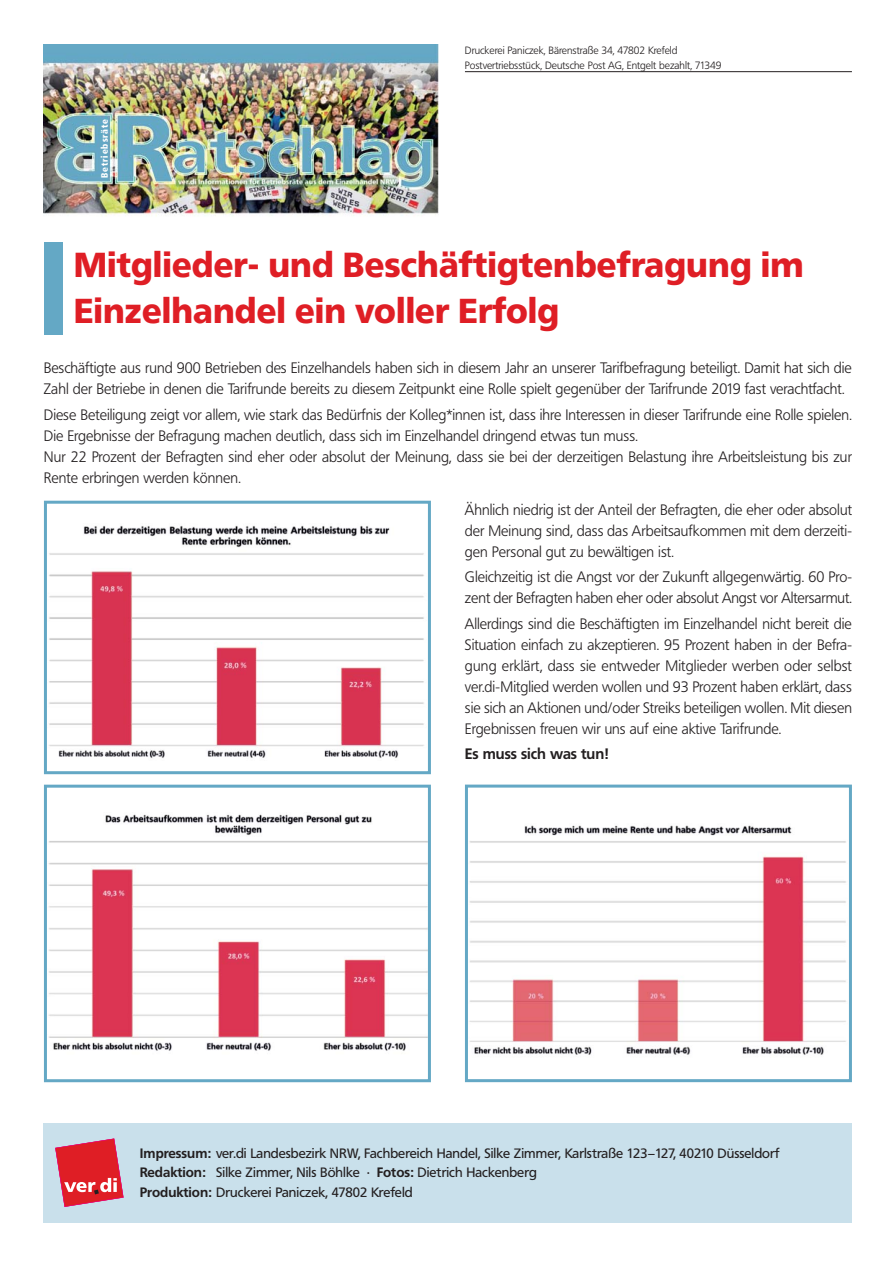
<style>
.page{position:relative;width:896px;height:1262px;background:#fff}
.page>*{position:absolute;margin:0;border:0;box-sizing:border-box;transform-origin:0 0}
.t1{font:900 34.5px/46.5px "Frutiger BQ";color:#df1e25;scale:.95 1}
.t2{font:300 15px/21px "Frutiger BQ";color:#231f20}
.t3{font:700 15px "Frutiger BQ";color:#231f20}
.t4{font:13.5px/19.6px "Frutiger BQ";color:#231f20}
.t5{font:300 10.5px/15px "Frutiger BQ";color:#231f20}
.t6{font:900 9.15px "Frutiger Condensed BQ";letter-spacing:.1em;color:#fff}
.s1{font-weight:700}
</style>
<div class="page">
<img style="left:44px;top:44px;width:395px;height:172px">
<hr style="left:465px;top:71px;width:387px;height:1px;background:#231f20">
<div style="left:44px;top:242px;width:19px;height:92px;background:#64a8c5"></div>
<div style="left:44px;top:1122px;width:808px;height:100px;background:#c9e0eb"></div>
<svg style="left:55px;top:1138px;width:69px;height:68px"></svg>
<img style="left:49px;top:525px;width:375px;height:233px">
<div style="left:44px;top:500px;width:387px;height:274px;border:3px solid #64a8c5"></div>
<img style="left:48px;top:814px;width:379px;height:237px">
<div style="left:44px;top:784px;width:387px;height:298px;border:3px solid #64a8c5"></div>
<img style="left:469px;top:825px;width:377px;height:230px">
<div style="left:465px;top:784px;width:387px;height:297px;border:3px solid #64a8c5"></div>
<p class="t6" style="left:101px;top:178px;width:60px;rotate:-90deg">Betriebsräte</p>
<p class="t5" style="left:465px;top:43px;width:258px">Druckerei Paniczek, Bärenstraße 34, 47802 Krefeld<br>Postvertriebsstück, Deutsche Post AG, Entgelt bezahlt, 71349</p>
<h1 class="t1" style="left:74px;top:244px;width:770px">Mitglieder- und Beschäftigtenbefragung im<br>Einzelhandel ein voller Erfolg</h1>
<p class="t2" style="left:44px;top:359px;width:809px">Beschäftigte aus rund 900 Betrieben des Einzelhandels haben sich in diesem Jahr an unserer Tarifbefragung beteiligt. Damit hat sich die<br>Zahl der Betriebe in denen die Tarifrunde bereits zu diesem Zeitpunkt eine Rolle spielt gegenüber der Tarifrunde 2019 fast verachtfacht.</p>
<p class="t2" style="left:44px;top:405px;width:809px">Diese Beteiligung zeigt vor allem, wie stark das Bedürfnis der Kolleg*innen ist, dass ihre Interessen in dieser Tarifrunde eine Rolle spielen.<br>Die Ergebnisse der Befragung machen deutlich, dass sich im Einzelhandel dringend etwas tun muss.<br>Nur 22 Prozent der Befragten sind eher oder absolut der Meinung, dass sie bei der derzeitigen Belastung ihre Arbeitsleistung bis zur Rente erbringen werden können.</p>
<p class="t2" style="left:465px;top:500px;width:389px;text-align:justify">Ähnlich niedrig ist der Anteil der Befragten, die eher oder absolut der Meinung sind, dass das Arbeitsaufkommen mit dem derzeiti&shy;gen Personal gut zu bewältigen ist.</p>
<p class="t2" style="left:465px;top:567px;width:389px">Gleichzeitig ist die Angst vor der Zukunft allgegenwärtig. 60 Pro&shy;zent der Befragten haben eher oder absolut Angst vor Altersarmut.</p>
<p class="t2" style="left:465px;top:614px;width:389px;text-align:justify">Allerdings sind die Beschäftigten im Einzelhandel nicht bereit die Situation einfach zu akzeptieren. 95 Prozent haben in der Befra&shy;gung erklärt, dass sie entweder Mitglieder werben oder selbst ver.di-Mitglied werden wollen und 93 Prozent haben erklärt, dass sie sich an Aktionen und/oder Streiks beteiligen wollen. Mit diesen Ergebnissen freuen wir uns auf eine aktive Tarifrunde.</p>
<p class="t3" style="left:465px;top:747px;width:145px">Es muss sich was tun!</p>
<p class="t4" style="left:140px;top:1144px;width:641px"><span class="s1">Impressum:</span> ver.di Landesbezirk NRW, Fachbereich Handel, Silke Zimmer, Karlstraße 123–127, 40210 Düsseldorf<br><span class="s1">Redaktion:</span> Silke Zimmer, Nils Böhlke · <span class="s1">Fotos:</span> Dietrich Hackenberg<br><span class="s1">Produktion:</span> Druckerei Paniczek, 47802 Krefeld</p>
</div>
